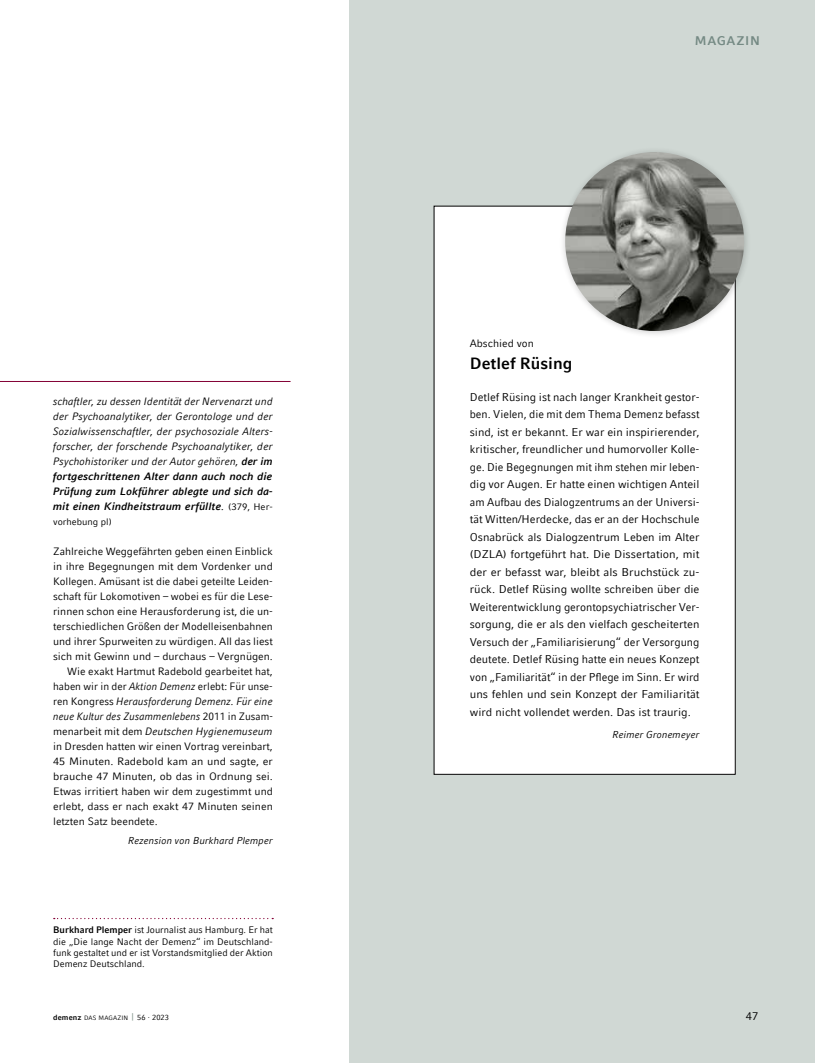
<style>
.page{position:relative;width:815px;height:1063px;background:#fff}
.page>*{position:absolute;margin:0;border:0;box-sizing:border-box;transform-origin:0 0}
.t1{font:700 16.25px "Compatil Fact LT Com";color:#000}
.t2{font:700 12.5px "Compatil Fact LT Com";letter-spacing:.06em;color:#758a84}
.t3{font:11.25px/17.5px "Compatil Fact LT Com";color:#000;text-align:justify}
.t4{font:10.62px "Compatil Fact LT Com";color:#000}
.t5{font:italic 10.62px/15px "Compatil Fact LT Com";color:#000;text-align:justify}
.t6{font:10.62px "Compatil Fact LT Com";color:#000;scale:.96 1}
.t7{font:italic 10.62px "Compatil Fact LT Com";color:#000;scale:.95 1}
.t8{font:10.62px "Compatil Fact LT Com";color:#000;scale:1.04 1}
.t9{font:italic 10px "Compatil Fact LT Com";color:#000}
.t10{font:9.38px/11.2px "Compatil Fact LT Com";color:#000;text-align:justify}
.t11{font:6.25px "Compatil Fact LT Com";letter-spacing:.02em;color:#000}
.s1{font-weight:700}
.s2{font-style:normal;font-size:9.38px}
.s3{font-style:italic}
.s4{font-style:normal}
.s5{font-weight:700;font-size:7.5px}
.s6{font-size:9.38px;color:#85978e}
.s7{font-size:7.5px}
</style>
<div class="page">
<div style="left:350px;top:0;width:465px;height:1063px;background:#d0d8d4"></div>
<hr style="left:0;top:381px;width:291px;height:1px;background:#830035">
<svg style="left:54px;top:918px;width:219px;height:1px"></svg>
<div style="left:434px;top:206px;width:301px;height:568px;background:#fff"></div>
<div style="left:559px;top:146px;width:192px;height:193px;background:#000;opacity:.2"></div>
<img style="left:565px;top:152px;width:179px;height:179px;border-radius:89px">
<p class="t5" style="left:53px;top:394px;width:221px">schaftler, zu dessen Identität der Nervenarzt und der Psychoanalytiker, der Gerontologe und der Sozialwissenschaftler, der psychosoziale Alters&shy;forscher, der forschende Psychoanalytiker, der Psychohistoriker und der Autor gehören, <span class="s1">der im fortgeschrittenen Alter dann auch noch die Prüfung zum Lokführer ablegte und sich da&shy;mit einen Kindheitstraum erfüllte</span>. <span class="s2">(379, Her-</span></p>
<p class="t10" style="left:53px;top:516px;width:60px">vorhebung pl)</p>
<p class="t4" style="left:53px;top:545px;width:221px">Zahlreiche Weggefährten geben einen Einblick</p>
<p class="t4" style="left:53px;top:560px;width:221px">in ihre Begegnungen mit dem Vordenker und</p>
<p class="t4" style="left:53px;top:575px;width:221px">Kollegen. Amüsant ist die dabei geteilte Leiden-</p>
<p class="t4" style="left:53px;top:590px;width:221px">schaft für Lokomotiven – wobei es für die Lese-</p>
<p class="t4" style="left:53px;top:605px;width:221px">rinnen schon eine Herausforderung ist, die un-</p>
<p class="t4" style="left:53px;top:620px;width:221px">terschiedlichen Größen der Modelleisenbahnen</p>
<p class="t4" style="left:53px;top:635px;width:221px">und ihrer Spurweiten zu würdigen. All das liest</p>
<p class="t4" style="left:53px;top:650px;width:221px">sich mit Gewinn und – durchaus – Vergnügen.</p>
<p class="t4" style="left:67px;top:665px;width:207px">Wie exakt Hartmut Radebold gearbeitet hat,</p>
<p class="t6" style="left:53px;top:680px;width:230px">haben wir in der <span class="s3">Aktion Demenz</span> erlebt: Für unse-</p>
<p class="t5" style="left:53px;top:694px;width:221px"><span class="s4">ren Kongress</span> Herausforderung Demenz. Für eine</p>
<p class="t7" style="left:53px;top:710px;width:233px">neue Kultur des Zusammenlebens <span class="s4">2011 in Zusam-</span></p>
<p class="t5" style="left:53px;top:724px;width:221px"><span class="s4">menarbeit mit dem</span> Deutschen Hygienemuseum</p>
<p class="t4" style="left:53px;top:740px;width:221px">in Dresden hatten wir einen Vortrag vereinbart,</p>
<p class="t8" style="left:53px;top:755px;width:213px">45 Minuten. Radebold kam an und sagte, er</p>
<p class="t4" style="left:53px;top:770px;width:221px">brauche 47 Minuten, ob das in Ordnung sei.</p>
<p class="t4" style="left:53px;top:785px;width:221px">Etwas irritiert haben wir dem zugestimmt und</p>
<p class="t4" style="left:53px;top:800px;width:221px">erlebt, dass er nach exakt 47 Minuten seinen</p>
<p class="t4" style="left:53px;top:815px;width:106px">letzten Satz beendete.</p>
<p class="t9" style="left:128px;top:834px;width:146px">Rezension von Burkhard Plemper</p>
<p class="t10" style="left:53px;top:924px;width:221px"><span class="s1">Burkhard Plemper</span> ist Journalist aus Hamburg. Er hat die „Die lange Nacht der Demenz“ im Deutschland&shy;funk gestaltet und er ist Vorstandsmitglied der Aktion Demenz Deutschland.</p>
<p class="t2" style="left:695px;top:33px;width:67px">MAGAZIN</p>
<p class="t4" style="left:470px;top:337px;width:65px">Abschied von</p>
<h1 class="t1" style="left:470px;top:354px;width:104px">Detlef Rüsing</h1>
<p class="t3" style="left:470px;top:388px;width:231px">Detlef Rüsing ist nach langer Krankheit gestor&shy;ben. Vielen, die mit dem Thema Demenz befasst sind, ist er bekannt. Er war ein inspirierender, kritischer, freundlicher und humorvoller Kolle&shy;ge. Die Begegnungen mit ihm stehen mir leben&shy;dig vor Augen. Er hatte einen wichtigen Anteil am Aufbau des Dialogzentrums an der Universi&shy;tät Witten/Herdecke, das er an der Hochschule Osnabrück als Dialogzentrum Leben im Alter (DZLA) fortgeführt hat. Die Dissertation, mit der er befasst war, bleibt als Bruchstück zu&shy;rück. Detlef Rüsing wollte schreiben über die Weiterentwicklung gerontopsychiatrischer Ver&shy;sorgung, die er als den vielfach gescheiterten Versuch der „Familiarisierung“ der Versorgung deutete. Detlef Rüsing hatte ein neues Konzept von „Familiarität“ in der Pflege im Sinn. Er wird uns fehlen und sein Konzept der Familiarität wird nicht vollendet werden. Das ist traurig.</p>
<p class="t9" style="left:612px;top:729px;width:89px">Reimer Gronemeyer</p>
<p class="t11" style="left:53px;top:1014px;width:117px"><span class="s5">demenz</span> DAS MAGAZIN <span class="s6">|</span> <span class="s7">56 · 2023</span></p>
<p class="t3" style="left:746px;top:1007px;width:14px">47</p>
</div>
